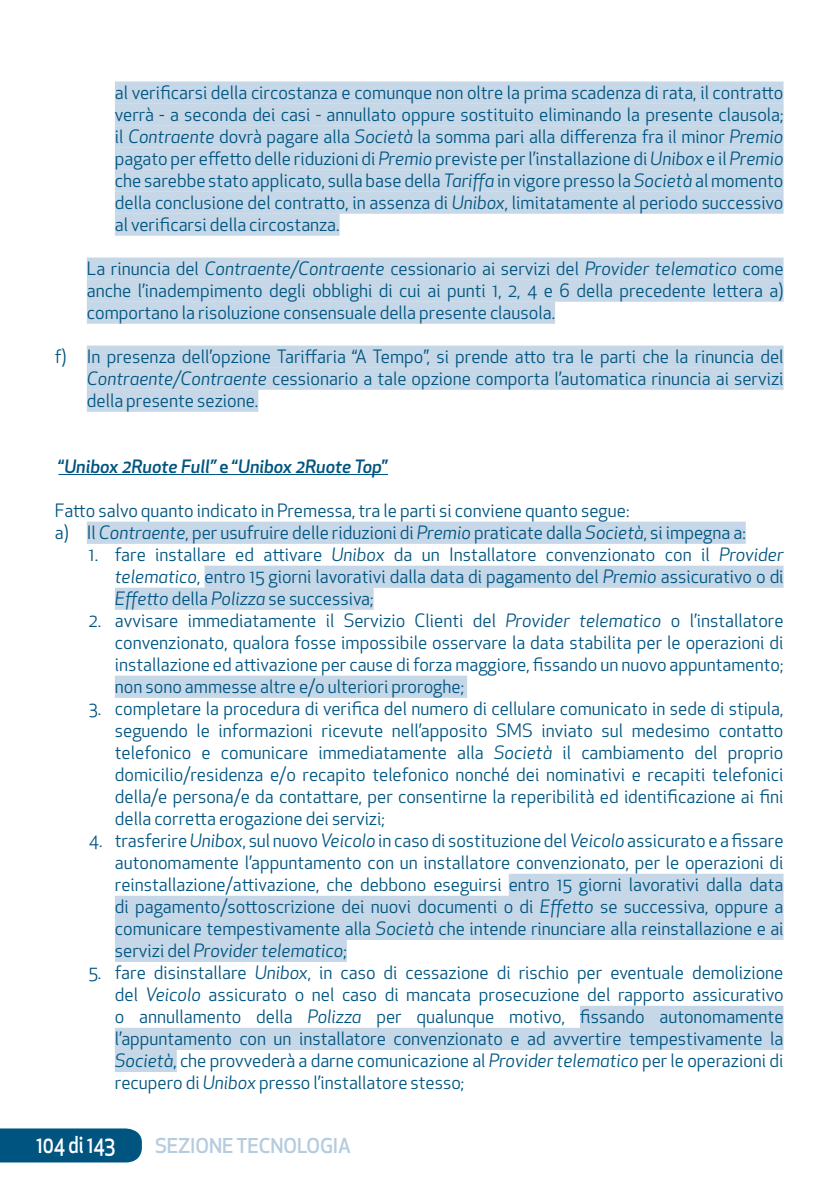
<style>
.page{position:relative;width:840px;height:1191px;background:#fff}
.page>*{position:absolute;margin:0;border:0;box-sizing:border-box;transform-origin:0 0}
.t1{font:500 22.8px "Apex New";letter-spacing:-.01em;color:#fff;scale:.83 1}
.t2{font:500 20px "Apex New";letter-spacing:-.005em;color:#b4ccdf}
.t3{font:18px/22px "Apex New";color:#005480;text-align:justify}
.t4{font:italic 500 18px "Apex New";color:#005480}
.s1{font-style:italic}
.s2{font-style:normal}
</style>
<div class="page">
<div style="left:0;top:1128px;width:142px;height:34px;background:#005480"></div>
<div style="left:115px;top:81px;width:668px;height:23px;background:#c6d8e7"></div>
<div style="left:115px;top:103px;width:668px;height:23px;background:#c6d8e7"></div>
<div style="left:115px;top:125px;width:668px;height:23px;background:#c6d8e7"></div>
<div style="left:115px;top:147px;width:668px;height:23px;background:#c6d8e7"></div>
<div style="left:115px;top:169px;width:668px;height:23px;background:#c6d8e7"></div>
<div style="left:115px;top:191px;width:668px;height:23px;background:#c6d8e7"></div>
<div style="left:115px;top:213px;width:224px;height:23px;background:#c6d8e7"></div>
<div style="left:87px;top:257px;width:696px;height:23px;background:#c6d8e7"></div>
<div style="left:87px;top:279px;width:696px;height:23px;background:#c6d8e7"></div>
<div style="left:87px;top:301px;width:467px;height:23px;background:#c6d8e7"></div>
<div style="left:87px;top:345px;width:696px;height:23px;background:#c6d8e7"></div>
<div style="left:87px;top:367px;width:696px;height:23px;background:#c6d8e7"></div>
<div style="left:87px;top:389px;width:171px;height:23px;background:#c6d8e7"></div>
<hr style="left:58px;top:474px;width:330px;height:1px;background:#005480">
<div style="left:87px;top:521px;width:658px;height:23px;background:#c6d8e7"></div>
<div style="left:204px;top:565px;width:579px;height:23px;background:#c6d8e7"></div>
<div style="left:115px;top:587px;width:258px;height:23px;background:#c6d8e7"></div>
<div style="left:115px;top:675px;width:352px;height:23px;background:#c6d8e7"></div>
<div style="left:508px;top:873px;width:275px;height:23px;background:#c6d8e7"></div>
<div style="left:115px;top:895px;width:668px;height:23px;background:#c6d8e7"></div>
<div style="left:115px;top:917px;width:668px;height:23px;background:#c6d8e7"></div>
<div style="left:115px;top:939px;width:231px;height:23px;background:#c6d8e7"></div>
<div style="left:579px;top:1005px;width:204px;height:23px;background:#c6d8e7"></div>
<div style="left:115px;top:1027px;width:668px;height:23px;background:#c6d8e7"></div>
<div style="left:115px;top:1049px;width:62px;height:23px;background:#c6d8e7"></div>
<p class="t3" style="left:115px;top:81px;width:669px">al verificarsi della circostanza e comunque non oltre la prima scadenza di rata, il contratto verrà - a seconda dei casi - annullato oppure sostituito eliminando la presente clausola; il <span class="s1">Contraente</span> dovrà pagare alla <span class="s1">Società</span> la somma pari alla differenza fra il minor <span class="s1">Premio </span>pagato per effetto delle riduzioni di <span class="s1">Premio</span> previste per l’installazione di <span class="s1">Unibox</span> e il <span class="s1">Premio </span>che sarebbe stato applicato, sulla base della <span class="s1">Tariffa</span> in vigore presso la <span class="s1">Società</span> al momento della conclusione del contratto, in assenza di <span class="s1">Unibox</span>, limitatamente al periodo successivo al verificarsi della circostanza.</p>
<p class="t3" style="left:87px;top:257px;width:697px">La rinuncia del <span class="s1">Contraente/Contraente</span> cessionario ai servizi del <span class="s1">Provider telematico</span> come anche l’inadempimento degli obblighi di cui ai punti 1, 2, 4 e 6 della precedente lettera a) comportano la risoluzione consensuale della presente clausola.</p>
<p class="t3" style="left:87px;top:345px;width:697px;text-indent:-32px">f) In presenza dell’opzione Tariffaria “A Tempo”, si prende atto tra le parti che la rinuncia del <span class="s1">Contraente/Contraente</span> cessionario a tale opzione comporta l’automatica rinuncia ai servizi della presente sezione.</p>
<p class="t4" style="left:58px;top:454px;width:331px"><span class="s2">“</span>Unibox 2Ruote Full” <span class="s2">e “</span>Unibox 2Ruote Top<span class="s2">”</span></p>
<p class="t3" style="left:55px;top:499px;width:692px">Fatto salvo quanto indicato in Premessa, tra le parti si conviene quanto segue:<br>a) Il <span class="s1">Contraente</span>, per usufruire delle riduzioni di <span class="s1">Premio</span> praticate dalla <span class="s1">Società</span>, si impegna a:</p>
<p class="t3" style="left:115px;top:543px;width:670px;text-indent:-26px">1. fare installare ed attivare <span class="s1">Unibox</span> da un Installatore convenzionato con il <span class="s1">Provider telematico</span>, entro 15 giorni lavorativi dalla data di pagamento del <span class="s1">Premio</span> assicurativo o di <span class="s1">Effetto</span> della <span class="s1">Polizza</span> se successiva;</p>
<p class="t3" style="left:115px;top:609px;width:669px;text-indent:-26px">2. avvisare immediatamente il Servizio Clienti del <span class="s1">Provider telematico</span> o l’installatore convenzionato, qualora fosse impossibile osservare la data stabilita per le operazioni di installazione ed attivazione per cause di forza maggiore, fissando un nuovo appuntamento; non sono ammesse altre e/o ulteriori proroghe;</p>
<p class="t3" style="left:115px;top:697px;width:669px;text-indent:-26px">3. completare la procedura di verifica del numero di cellulare comunicato in sede di stipula, seguendo le informazioni ricevute nell’apposito SMS inviato sul medesimo contatto telefonico e comunicare immediatamente alla <span class="s1">Società</span> il cambiamento del proprio domicilio/residenza e/o recapito telefonico nonché dei nominativi e recapiti telefonici della/e persona/e da contattare, per consentirne la reperibilità ed identificazione ai fini della corretta erogazione dei servizi;</p>
<p class="t3" style="left:115px;top:829px;width:670px;text-indent:-26px">4. trasferire <span class="s1">Unibox</span>, sul nuovo <span class="s1">Veicolo</span> in caso di sostituzione del <span class="s1">Veicolo</span> assicurato e a fissare autonomamente l’appuntamento con un installatore convenzionato, per le operazioni di reinstallazione/attivazione, che debbono eseguirsi entro 15 giorni lavorativi dalla data di pagamento/sottoscrizione dei nuovi documenti o di <span class="s1">Effetto</span> se successiva, oppure a comunicare tempestivamente alla <span class="s1">Società</span> che intende rinunciare alla reinstallazione e ai servizi del <span class="s1">Provider telematico</span>;</p>
<p class="t3" style="left:115px;top:961px;width:669px;text-indent:-26px">5. fare disinstallare <span class="s1">Unibox</span>, in caso di cessazione di rischio per eventuale demolizione del <span class="s1">Veicolo</span> assicurato o nel caso di mancata prosecuzione del rapporto assicurativo o annullamento della <span class="s1">Polizza</span> per qualunque motivo, fissando autonomamente l’appuntamento con un installatore convenzionato e ad avvertire tempestivamente la <span class="s1">Società</span>, che provvederà a darne comunicazione al <span class="s1">Provider telematico</span> per le operazioni di recupero di <span class="s1">Unibox</span> presso l’installatore stesso;</p>
<p class="t1" style="left:36px;top:1129px;width:97px">104 di 143</p>
<p class="t2" style="left:155px;top:1132px;width:197px">SEZIONE TECNOLOGIA</p>
</div>
